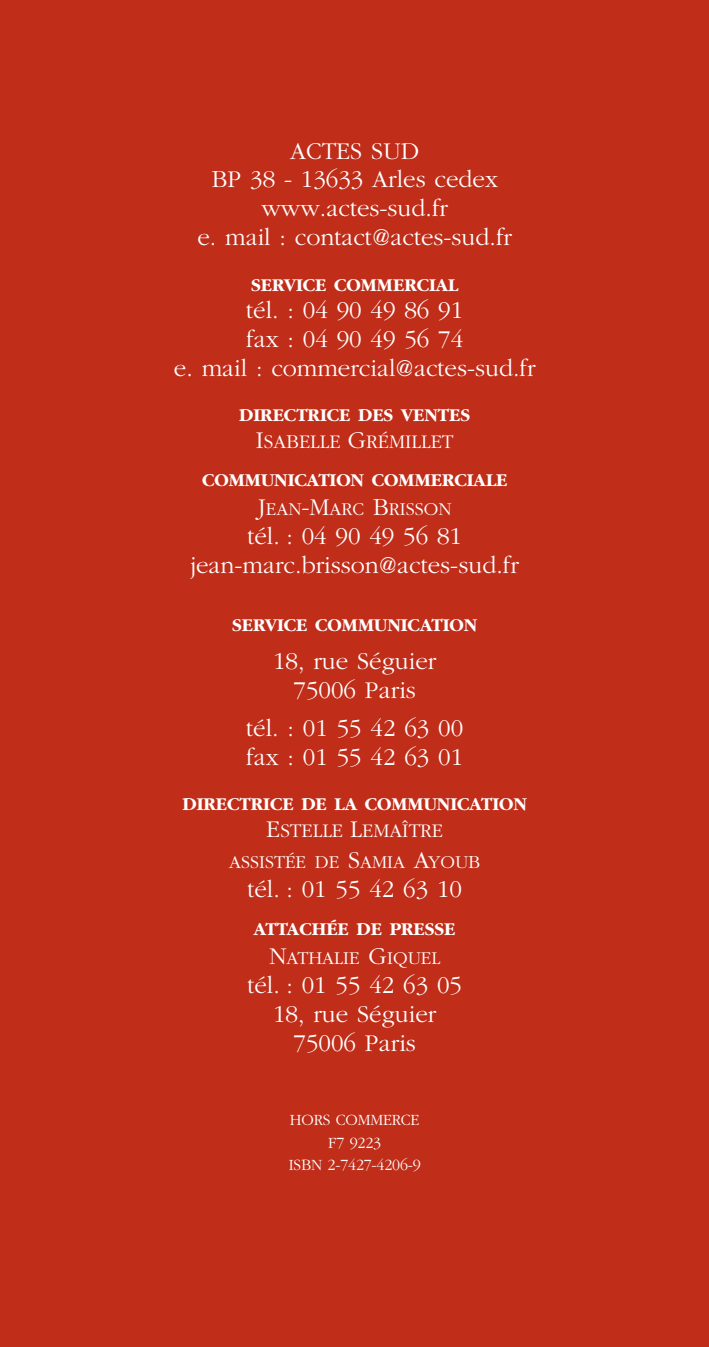
<style>
.page{position:relative;width:709px;height:1347px;background:#fff}
.page>*{position:absolute;margin:0;border:0;box-sizing:border-box;transform-origin:0 0}
.t1{font:300 25px/29px "Garamond";color:#fff;text-align:center}
.t2{font:300 20px "Garamond";color:#fff}
.t3{font:700 18.75px/29px "Garamond";color:#fff;text-align:center}
.t4{font:300 18.75px "Garamond";color:#fff}
.t5{font:300 16.25px/22.2px "Garamond";letter-spacing:-.01em;color:#fff;text-align:center}
.s1{font-size:25px}
.s2{font-weight:300;font-size:25px}
.s3{font-weight:300}
</style>
<div class="page">
<div style="left:0;top:0;width:708px;height:1346px;background:#c02d19"></div>
<p class="t1" style="left:197px;top:137px;width:316px;line-height:28.2px">ACTES SUD<br>BP 38 - 13633 Arles cedex www.actes-sud.fr<br>e. mail : contact@actes-sud.fr</p>
<p class="t3" style="left:251px;top:270px;width:209px">SERVICE COMMERCIAL</p>
<p class="t1" style="left:174px;top:295px;width:363px">tél. : 04 90 49 86 91<br>fax : 04 90 49 56 74<br>e. mail : commercial@actes-sud.fr</p>
<p class="t3" style="left:239px;top:400px;width:232px">DIRECTRICE DES VENTES</p>
<p class="t2" style="left:256px;top:430px;width:199px"><span class="s1">I</span>SABELLE <span class="s1">G</span>RÉMILLET</p>
<p class="t3" style="left:202px;top:465px;width:306px">COMMUNICATION COMMERCIALE<br><span class="s2">J</span><span class="s3">EAN</span><span class="s2">-M</span><span class="s3">ARC</span> <span class="s2">B</span><span class="s3">RISSON</span></p>
<p class="t1" style="left:190px;top:521px;width:329px">tél. : 04 90 49 56 81 jean-marc.brisson@actes-sud.fr</p>
<p class="t3" style="left:232px;top:610px;width:246px">SERVICE COMMUNICATION</p>
<p class="t1" style="left:273px;top:646px;width:165px">18, rue Séguier<br>75006 Paris</p>
<p class="t1" style="left:246px;top:713px;width:218px;text-align:left">tél. : 01 55 42 63 00 fax : 01 55 42 63 01</p>
<p class="t3" style="left:182px;top:789px;width:345px">DIRECTRICE DE LA COMMUNICATION</p>
<p class="t2" style="left:266px;top:818px;width:178px"><span class="s1">E</span>STELLE <span class="s1">L</span>EMAÎTRE</p>
<p class="t4" style="left:229px;top:850px;width:252px">ASSISTÉE DE <span class="s1">S</span>AMIA <span class="s1">A</span>YOUB</p>
<p class="t1" style="left:247px;top:874px;width:216px">tél. : 01 55 42 63 10</p>
<p class="t3" style="left:254px;top:913px;width:203px">ATTACHÉE DE PRESSE<br><span class="s2">N</span><span class="s3">ATHALIE</span> <span class="s2">G</span><span class="s3">IQUEL</span></p>
<p class="t1" style="left:247px;top:969px;width:216px">tél. : 01 55 42 63 05<br>18, rue Séguier<br>75006 Paris</p>
<p class="t5" style="left:288px;top:1108px;width:133px">HORS COMMERCE<br>F7 9223<br>ISBN 2-7427-4206-9</p>
</div>
